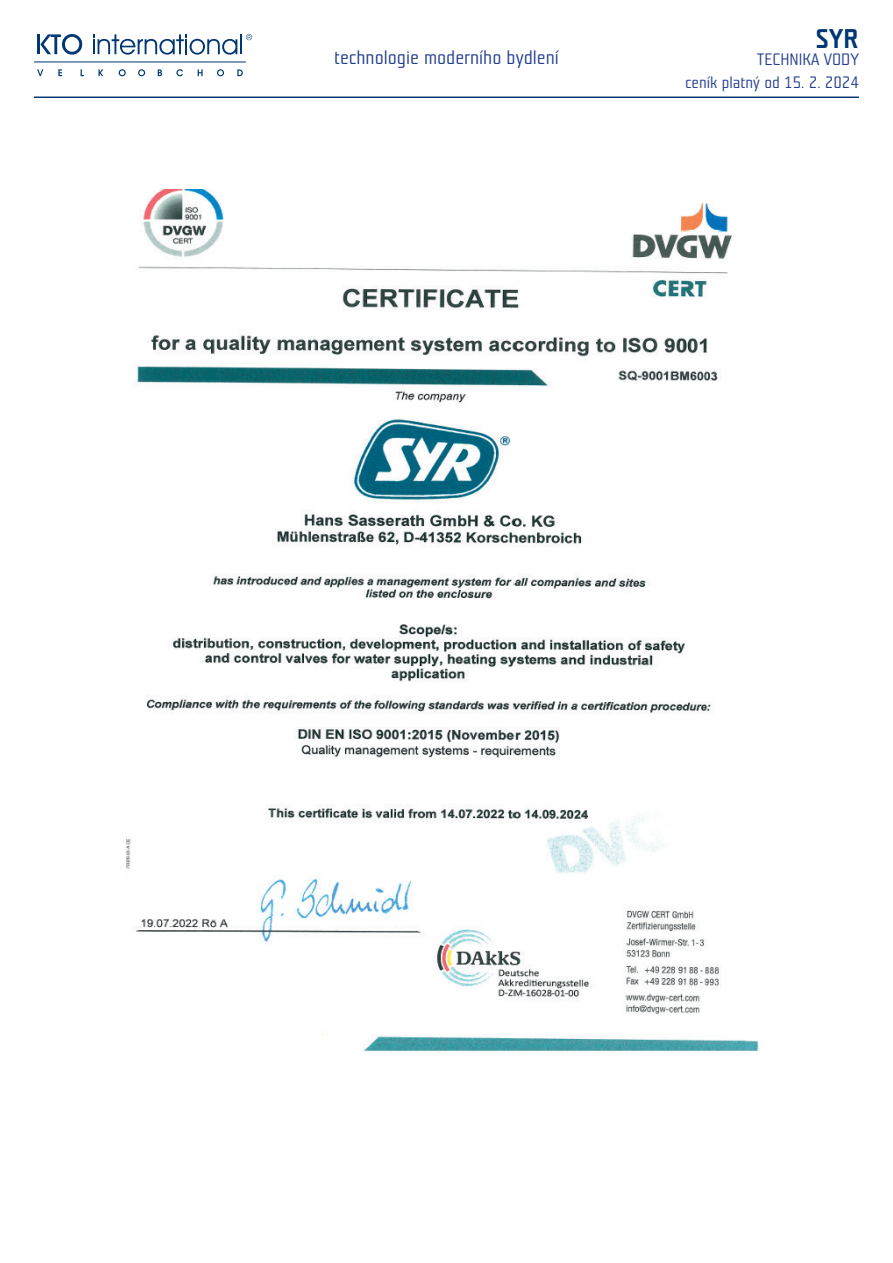
<style>
.page{position:relative;width:893px;height:1263px;background:#fff}
.page>*{position:absolute;margin:0;border:0;box-sizing:border-box;transform-origin:0 0}
.t1{font:700 27px "Teuton Mager";color:#013874}
.t2{font:19.5px "Teuton Mager";color:#253f8e}
.t3{font:16.5px "Teuton Mager";color:#253f8e}
</style>
<div class="page">
<img style="left:125px;top:190px;width:633px;height:862px">
<svg style="left:37px;top:69px;width:6px;height:7px"></svg>
<svg style="left:58px;top:69px;width:4px;height:7px"></svg>
<svg style="left:98px;top:69px;width:5px;height:7px"></svg>
<svg style="left:119px;top:69px;width:7px;height:7px"></svg>
<svg style="left:138px;top:69px;width:7px;height:7px"></svg>
<svg style="left:158px;top:69px;width:4px;height:7px"></svg>
<svg style="left:176px;top:69px;width:7px;height:7px"></svg>
<svg style="left:198px;top:69px;width:5px;height:7px"></svg>
<svg style="left:217px;top:69px;width:7px;height:7px"></svg>
<svg style="left:237px;top:69px;width:6px;height:7px"></svg>
<hr style="left:34px;top:61px;width:212px;height:1px;background:#013874">
<hr style="left:240px;top:34px;width:2px;height:20px;background:#013874">
<svg style="left:93px;top:34px;width:144px;height:21px"></svg>
<hr style="left:37px;top:34px;width:3px;height:20px;background:#013874">
<svg style="left:40px;top:34px;width:42px;height:21px"></svg>
<svg style="left:246px;top:34px;width:6px;height:6px"></svg>
<hr style="left:34px;top:97px;width:825px;height:1px;background:#013874">
<p class="t2" style="left:334px;top:47px;width:226px">technologie moderního bydlení</p>
<h1 class="t1" style="left:816px;top:25px;width:45px">SYR</h1>
<p class="t3" style="left:757px;top:52px;width:104px">TECHNIKA VODY</p>
<p class="t3" style="left:685px;top:74px;width:175px">ceník platný od 15. 2. 2024</p>
</div>
